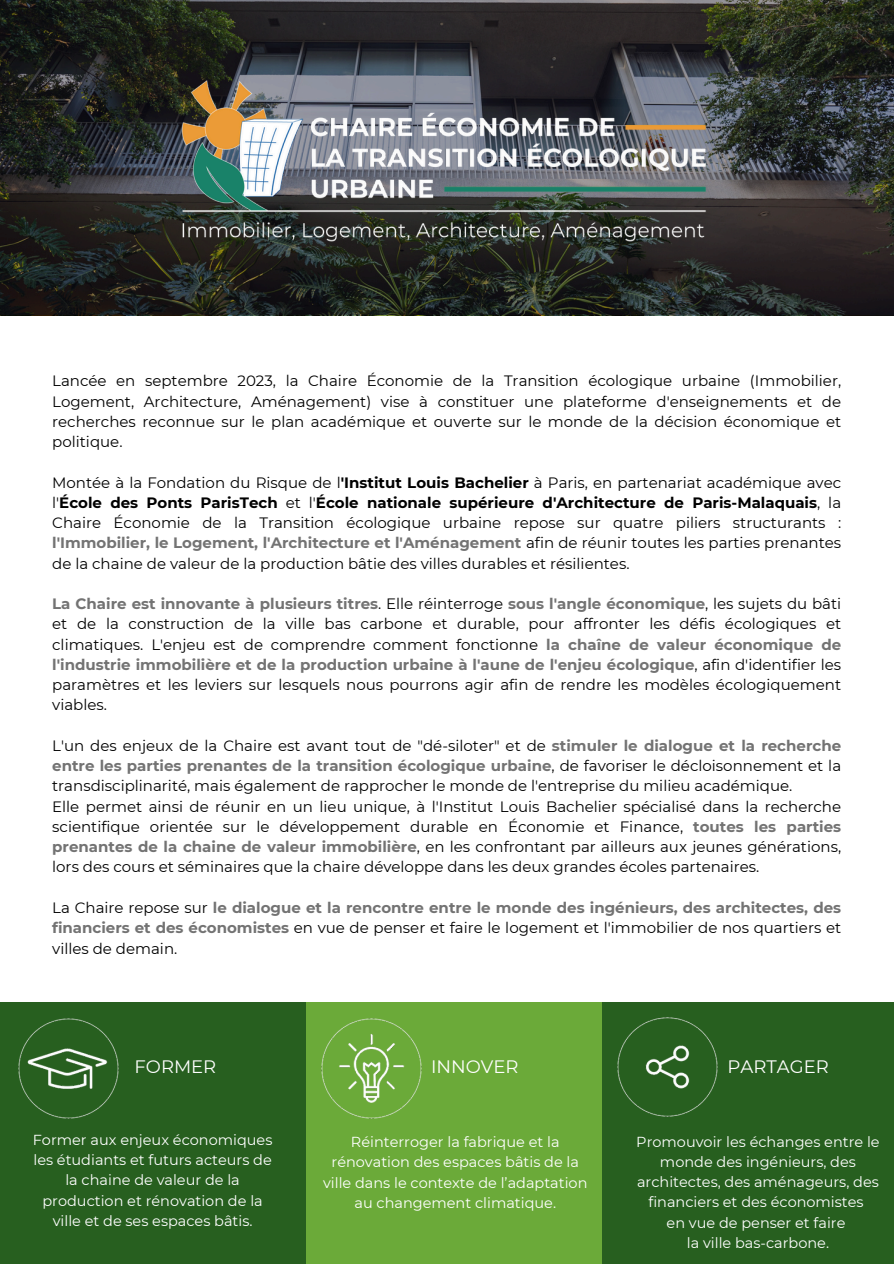
<style>
.page{position:relative;width:894px;height:1264px;background:#fff}
.page>*{position:absolute;margin:0;border:0;box-sizing:border-box;transform-origin:0 0}
.t1{font:18px "Montserrat";color:#fff}
.t2{font:15px/20.2px "Montserrat";color:#000;text-align:justify}
.t3{font:700 15px/20.2px "Montserrat";color:#737373;text-align:justify}
.t4{font:14.4px/20.2px "Montserrat";color:#fff;text-align:center}
.s1{font-weight:700}
.s2{font-weight:700;color:#737373}
.s3{font-weight:400;color:#000}
</style>
<div class="page">
<div style="left:598px;top:1002px;width:295px;height:261px;background:#275f1f"></div>
<div style="left:305px;top:1002px;width:296px;height:261px;background:#6baa39"></div>
<div style="left:0;top:1002px;width:305px;height:261px;background:#275f1f"></div>
<img style="left:18px;top:1018px;width:101px;height:101px">
<img style="left:305px;top:1002px;width:117px;height:132px">
<img style="left:601px;top:1002px;width:117px;height:130px">
<svg style="left:0;top:0;width:893px;height:315px;background:#252622"></svg>
<img style="left:65px;top:50px;width:763px;height:222px">
<p class="t2" style="left:52px;top:371px;width:790px">Lancée en septembre 2023, la Chaire Économie de la Transition écologique urbaine (Immobilier, Logement, Architecture, Aménagement) vise à constituer une plateforme d'enseignements et de recherches reconnue sur le plan académique et ouverte sur le monde de la décision économique et politique.</p>
<p class="t2" style="left:52px;top:472px;width:790px">Montée à la Fondation du Risque de l<span class="s1">'Institut Louis Bachelier</span> à Paris, en partenariat académique avec l'<span class="s1">École des Ponts ParisTech</span> et l'<span class="s1">École nationale supérieure d'Architecture de Paris-Malaquais</span>, la Chaire Économie de la Transition écologique urbaine repose sur quatre piliers structurants : <span class="s2">l'Immobilier, le Logement, l'Architecture et l'Aménagement</span> afin de réunir toutes les parties prenantes de la chaine de valeur de la production bâtie des villes durables et résilientes.</p>
<p class="t2" style="left:52px;top:593px;width:790px"><span class="s2">La Chaire est innovante à plusieurs titres</span>. Elle réinterroge <span class="s2">sous l'angle économique</span>, les sujets du bâti et de la construction de la ville bas carbone et durable, pour affronter les défis écologiques et climatiques. L'enjeu est de comprendre comment fonctionne <span class="s2">la chaîne de valeur économique de l'industrie immobilière et de la production urbaine à l'aune de l'enjeu écologique</span>, afin d'identifier les paramètres et les leviers sur lesquels nous pourrons agir afin de rendre les modèles écologiquement viables.</p>
<p class="t2" style="left:52px;top:735px;width:790px">L'un des enjeux de la Chaire est avant tout de "dé-siloter" et de <span class="s2">stimuler le dialogue et la recherche entre les parties prenantes de la transition écologique urbaine</span>, de favoriser le décloisonnement et la transdisciplinarité, mais également de rapprocher le monde de l'entreprise du milieu académique.</p>
<p class="t2" style="left:52px;top:796px;width:790px">Elle permet ainsi de réunir en un lieu unique, à l'Institut Louis Bachelier spécialisé dans la recherche scientifique orientée sur le développement durable en Économie et Finance, <span class="s2">toutes les parties prenantes de la chaine de valeur immobilière</span>, en les confrontant par ailleurs aux jeunes générations, lors des cours et séminaires que la chaire développe dans les deux grandes écoles partenaires.</p>
<p class="t3" style="left:52px;top:897px;width:790px"><span class="s3">La Chaire repose sur</span> le dialogue et la rencontre entre le monde des ingénieurs, des architectes, des financiers et des économistes <span class="s3">en vue de penser et faire le logement et l'immobilier de nos quartiers et villes de demain.</span></p>
<h1 class="t1" style="left:134px;top:1055px;width:83px">FORMER</h1>
<p class="t4" style="left:33px;top:1129px;width:241px">Former aux enjeux économiques les étudiants et futurs acteurs de la chaine de valeur de la production et rénovation de la ville et de ses espaces bâtis.</p>
<p class="t1" style="left:431px;top:1055px;width:89px">INNOVER</p>
<p class="t4" style="left:323px;top:1131px;width:266px">Réinterroger la fabrique et la rénovation des espaces bâtis de la ville dans le contexte de l’adaptation au changement climatique.</p>
<h1 class="t1" style="left:727px;top:1055px;width:103px">PARTAGER</h1>
<p class="t4" style="left:636px;top:1131px;width:245px">Promouvoir les échanges entre le monde des ingénieurs, des architectes, des aménageurs, des financiers et des économistes</p>
<h1 class="t4" style="left:666px;top:1212px;width:180px">en vue de penser et faire</h1>
<p class="t4" style="left:686px;top:1232px;width:144px">la ville bas-carbone.</p>
</div>
